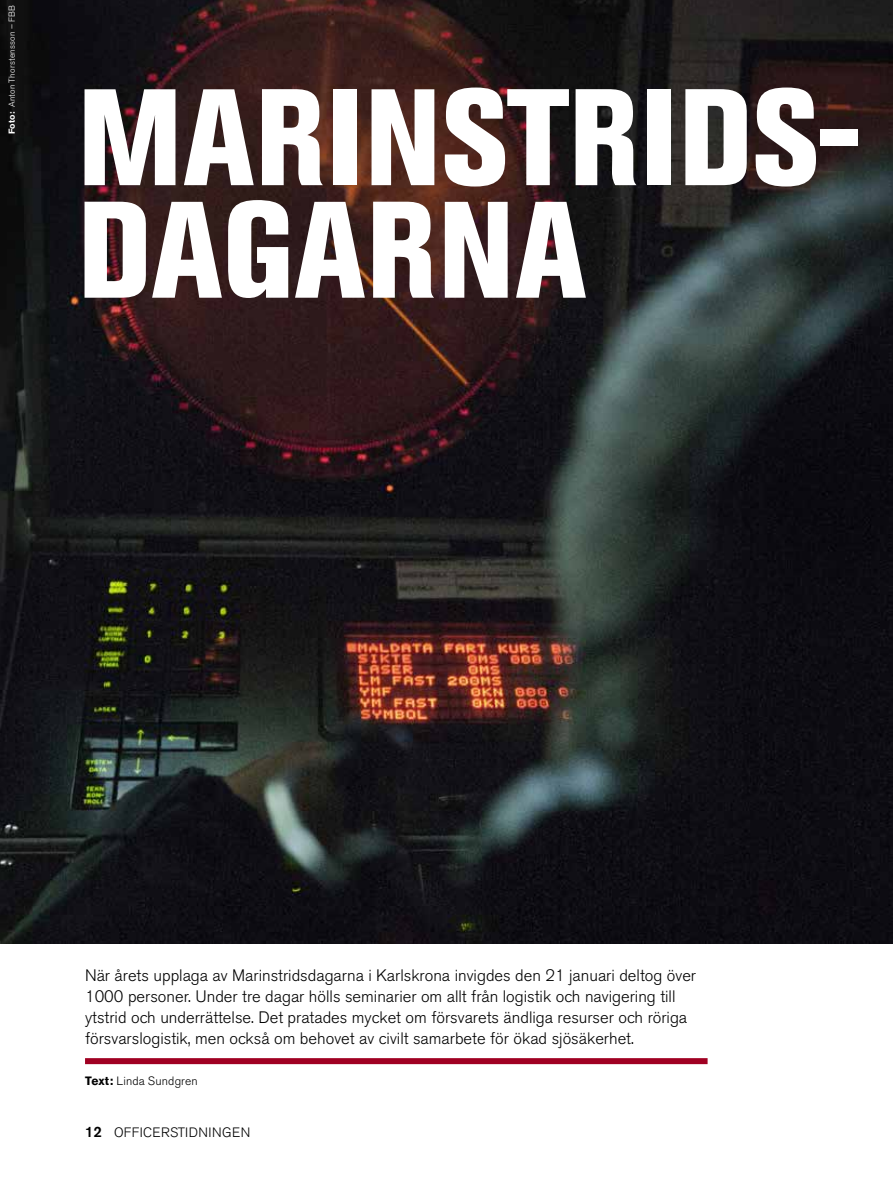
<style>
.page{position:relative;width:893px;height:1191px;background:#fff}
.page>*{position:absolute;margin:0;border:0;box-sizing:border-box;transform-origin:0 0}
.t1{font:800 condensed 135.75px/112.5px "Akzidenz Grotesk BE";letter-spacing:.01em;color:#fff}
.t2{font:300 16.5px/21px "Akzidenz Grotesk BE";color:#000}
.t3{font:300 13.5px "Akzidenz Grotesk BE";letter-spacing:.02em;color:#000}
.t4{font:300 12px "Akzidenz Grotesk BE";letter-spacing:.015em;color:#000}
.t5{font:300 8.7px "Akzidenz Grotesk BE";letter-spacing:.025em;color:#fff}
.s1{font-weight:700}
.s2{font-weight:500;font-size:15px}
</style>
<div class="page">
<div style="left:85px;top:1058px;width:623px;height:6px;background:#a00022"></div>
<img style="left:0;top:0;width:893px;height:943px">
<p class="t5" style="left:7px;top:134px;width:131px;rotate:-90deg"><span class="s1">Foto:</span> Anton Thorstensson – FBB</p>
<h1 class="t1" style="left:78px;top:83px;width:785px">MARINSTRIDS-<br>DAGARNA</h1>
<p class="t2" style="left:85px;top:964px;width:612px">När årets upplaga av Marinstridsdagarna i Karlskrona invigdes den 21 januari deltog över 1000 personer. Under tre dagar hölls seminarier om allt från logistik och navigering till ytstrid och underrättelse. Det pratades mycket om försvarets ändliga resurser och röriga försvarslogistik, men också om behovet av civilt samarbete för ökad sjösäkerhet.</p>
<p class="t4" style="left:85px;top:1073px;width:114px"><span class="s1">Text:</span> Linda Sundgren</p>
<p class="t3" style="left:85px;top:1124px;width:167px"><span class="s2">12</span> OFFICERSTIDNINGEN</p>
</div>
